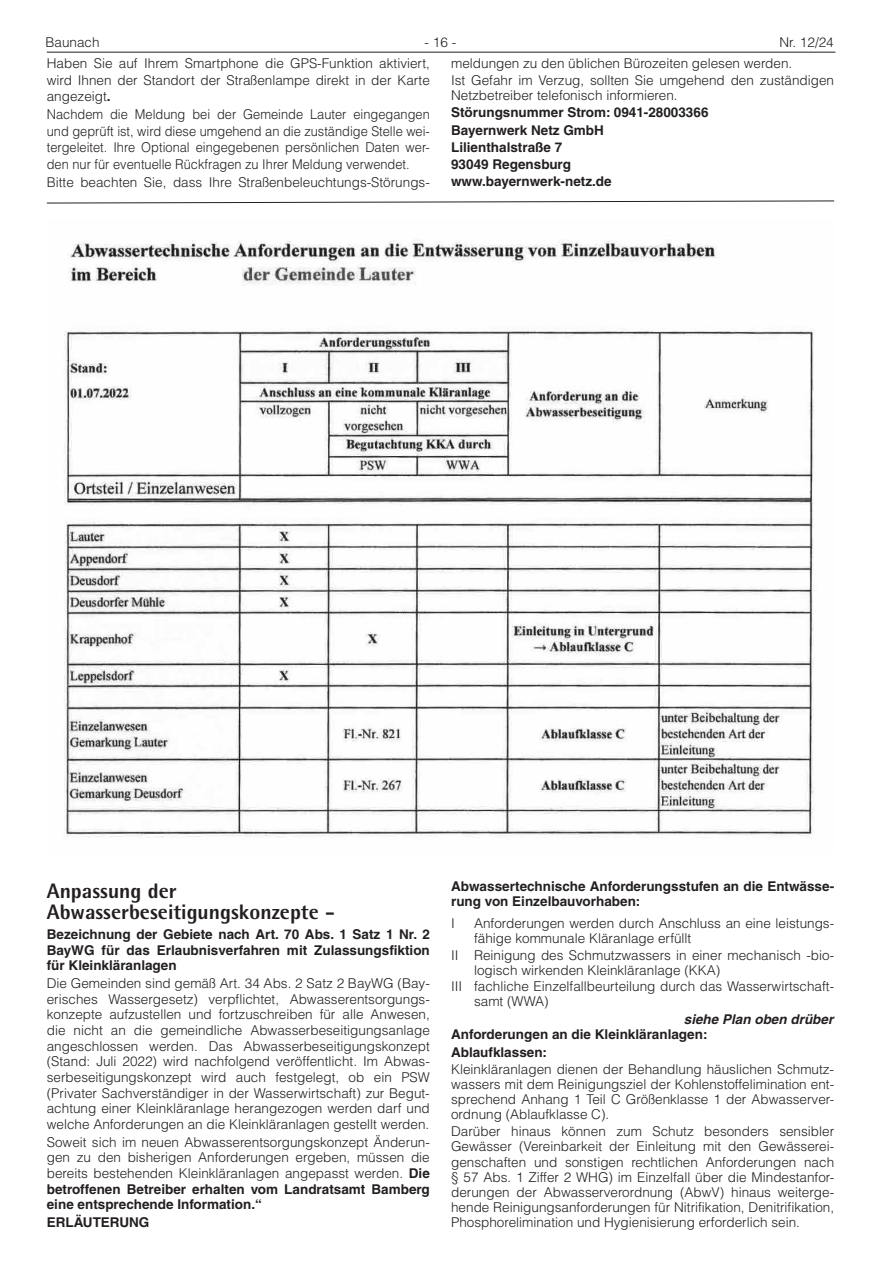
<style>
.page{position:relative;width:881px;height:1263px;background:#fff}
.page>*{position:absolute;margin:0;border:0;box-sizing:border-box;transform-origin:0 0}
.t1{font:800 21px/21.6px "Agfa Rotis Semisans";color:#231f20}
.t2{font:300 13.5px/15.6px "Helvetica LT";color:#231f20}
.t3{font:700 13.5px/17.1px "Helvetica LT";color:#231f20}
.t4{font:300 13.5px/16.4px "Helvetica LT";color:#231f20;text-align:justify;scale:.95 1}
.t5{font:italic 700 13.5px "Helvetica LT";color:#231f20}
.s1{font-weight:700}
</style>
<div class="page">
<hr style="left:47px;top:52px;width:788px;height:1px;background:#231f20">
<img style="left:64px;top:240px;width:751px;height:598px">
<svg style="left:46px;top:200px;width:788px;height:3px"></svg>
<p class="t2" style="left:451px;top:31px;width:384px;line-height:21.3px;text-indent:328px">Nr. 12/24 meldungen zu den üblichen Bürozeiten gelesen werden.</p>
<p class="t2" style="left:451px;top:73px;width:384px;line-height:15px">Ist Gefahr im Verzug, sollten Sie umgehend den zuständigen<br>Netzbetreiber telefonisch informieren.</p>
<p class="t3" style="left:451px;top:104px;width:259px">Störungsnummer Strom: 0941-28003366<br>Bayernwerk Netz GmbH<br>Lilienthalstraße 7<br>93049 Regensburg www.bayernwerk-netz.de</p>
<p class="t2" style="left:45px;top:34px;width:56px">Baunach</p>
<p class="t2" style="left:424px;top:34px;width:33px">- 16 -</p>
<p class="t2" style="left:47px;top:55px;width:384px;line-height:16.4px;text-align:justify">Haben Sie auf Ihrem Smartphone die GPS-Funktion aktiviert, wird Ihnen der Standort der Straßenlampe direkt in der Karte angezeigt<span class="s1">.</span></p>
<p class="t4" style="left:47px;top:106px;width:404px">Nachdem die Meldung bei der Gemeinde Lauter eingegangen und geprüft ist, wird diese umgehend an die zuständige Stelle wei&shy;tergeleitet. Ihre Optional eingegebenen persönlichen Daten wer&shy;den nur für eventuelle Rückfragen zu Ihrer Meldung verwendet.</p>
<p class="t2" style="left:47px;top:174px;width:384px">Bitte beachten Sie, dass Ihre Straßenbeleuchtungs-Störungs-</p>
<h1 class="t1" style="left:47px;top:879px;width:289px">Anpassung der<br>Abwasserbeseitigungskonzepte -</h1>
<p class="t3" style="left:47px;top:926px;width:384px;line-height:15.6px;text-align:justify">Bezeichnung der Gebiete nach Art. 70 Abs. 1 Satz 1 Nr. 2<br>BayWG für das Erlaubnisverfahren mit Zulassungsfiktion für Kleinkläranlagen</p>
<p class="t2" style="left:47px;top:975px;width:384px;text-align:justify">Die Gemeinden sind gemäß Art. 34 Abs. 2 Satz 2 BayWG (Bay&shy;erisches Wassergesetz) verpflichtet, Abwasserentsorgungs&shy;konzepte aufzustellen und fortzuschreiben für alle Anwesen, die nicht an die gemeindliche Abwasserbeseitigungsanlage angeschlossen werden. Das Abwasserbeseitigungskonzept (Stand: Juli 2022) wird nachfolgend veröffentlicht. Im Abwas&shy;serbeseitigungskonzept wird auch festgelegt, ob ein PSW (Privater Sachverständiger in der Wasserwirtschaft) zur Begut&shy;achtung einer Kleinkläranlage herangezogen werden darf und welche Anforderungen an die Kleinkläranlagen gestellt werden.</p>
<p class="t2" style="left:47px;top:1134px;width:384px;text-align:justify">Soweit sich im neuen Abwasserentsorgungskonzept Änderun&shy;gen zu den bisherigen Anforderungen ergeben, müssen die bereits bestehenden Kleinkläranlagen angepasst werden. <span class="s1">Die betroffenen Betreiber erhalten vom Landratsamt Bamberg eine entsprechende Information.“</span></p>
<p class="t3" style="left:47px;top:1213px;width:104px">ERLÄUTERUNG</p>
<p class="t3" style="left:451px;top:878px;width:384px;line-height:15.1px">Abwassertechnische Anforderungsstufen an die Entwässe&shy;rung von Einzelbauvorhaben:</p>
<p class="t2" style="left:451px;top:915px;width:5px">I</p>
<p class="t2" style="left:474px;top:915px;width:361px;line-height:15px">Anforderungen werden durch Anschluss an eine leistungs&shy;fähige kommunale Kläranlage erfüllt</p>
<p class="t2" style="left:474px;top:947px;width:361px;line-height:15px;text-indent:-23px">II Reinigung des Schmutzwassers in einer mechanisch -bio&shy;logisch wirkenden Kleinkläranlage (KKA)</p>
<p class="t2" style="left:474px;top:979px;width:361px;line-height:15px;text-indent:-23px">III fachliche Einzelfallbeurteilung durch das Wasserwirtschaft&shy;samt (WWA)</p>
<p class="t5" style="left:683px;top:1011px;width:151px">siehe Plan oben drüber</p>
<p class="t3" style="left:451px;top:1026px;width:258px">Anforderungen an die Kleinkläranlagen:<br>Ablaufklassen:</p>
<p class="t2" style="left:451px;top:1061px;width:384px;line-height:15.1px;text-align:justify">Kleinkläranlagen dienen der Behandlung häuslichen Schmutz&shy;wassers mit dem Reinigungsziel der Kohlenstoffelimination ent&shy;sprechend Anhang 1 Teil C Größenklasse 1 der Abwasserver&shy;ordnung (Ablaufklasse C).</p>
<p class="t2" style="left:451px;top:1124px;width:384px;line-height:15.1px;text-align:justify">Darüber hinaus können zum Schutz besonders sensibler Gewässer (Vereinbarkeit der Einleitung mit den Gewässerei&shy;genschaften und sonstigen rechtlichen Anforderungen nach § 57 Abs. 1 Ziffer 2 WHG) im Einzelfall über die Mindestanfor&shy;derungen der Abwasserverordnung (AbwV) hinaus weiterge&shy;hende Reinigungsanforderungen für Nitrifikation, Denitrifikation, Phosphorelimination und Hygienisierung erforderlich sein.</p>
</div>
